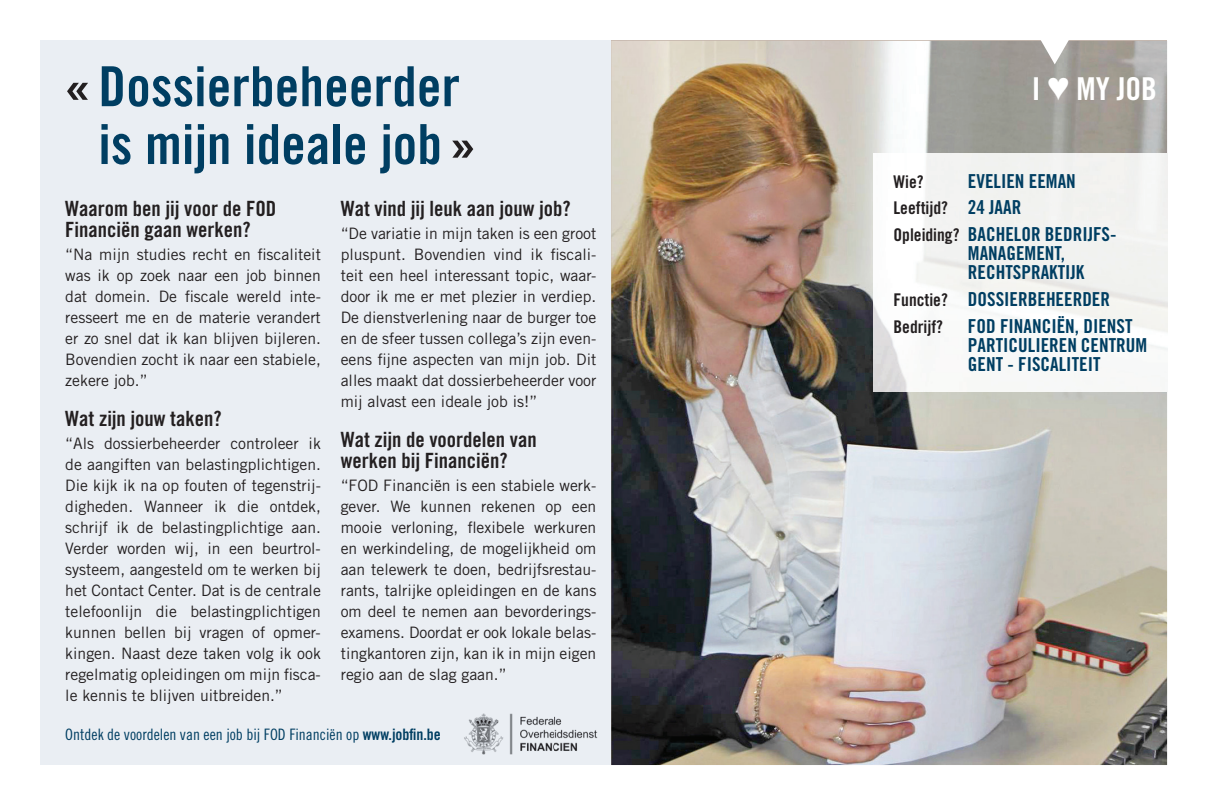
<style>
.page{position:relative;width:1212px;height:803px;background:#fff}
.page>*{position:absolute;margin:0;border:0;box-sizing:border-box;transform-origin:0 0}
.t1{font:55.3px "Trade Gothic LT Std Bd Cn 20";letter-spacing:.005em;color:#003e62}
.t2{font:31.5px "Trade Gothic LT Std Bd Cn 20";color:#fff}
.t3{font:21px/21px "Trade Gothic LT Std Bd Cn 20";color:#231f20}
.t4{font:19.25px/19.2px "Trade Gothic LT Std Bd Cn 20";color:#003e62}
.t5{font:17.5px "Trade Gothic LT Std Bd Cn 20";color:#231f20}
.t6{font:15.75px/21px "Trade Gothic LT Std";color:#231f20;text-align:justify}
.t7{font:15.75px "Trade Gothic LT Std Cn 18";color:#003e62}
.s1{color:#231f20}
.s2{font-size:19.25px;color:#003e62}
.s3{font-size:17.5px;color:#231f20}
.s4{font-family:"Trade Gothic LT Std Bd Cn 20"}
</style>
<div class="page">
<div style="left:40px;top:41px;width:1127px;height:724px;background:#eaeef3"></div>
<img style="left:611px;top:41px;width:556px;height:724px">
<svg style="left:1040px;top:40px;width:29px;height:24px"></svg>
<img style="left:873px;top:154px;width:294px;height:237px">
<img style="left:464px;top:713px;width:134px;height:42px">
<h1 class="t1" style="left:64px;top:53px;width:398px"><span class="s1">«</span> Dossierbeheerder</h1>
<h2 class="t2" style="left:1031px;top:70px;width:127px">I ♥ MY JOB</h2>
<h1 class="t1" style="left:98px;top:111px;width:380px">is mijn ideale job<span class="s1">»</span></h1>
<h3 class="t3" style="left:65px;top:198px;width:213px">Waarom ben jij voor de FOD<br>Financiën gaan werken?</h3>
<p class="t6" style="left:65px;top:244px;width:257px">“Na mijn studies recht en fiscaliteit was ik op zoek naar een job binnen dat domein. De fiscale wereld inte&shy;resseert me en de materie verandert er zo snel dat ik kan blijven bijleren.<br>Bovendien zocht ik naar een stabiele, zekere job.”</p>
<h3 class="t3" style="left:65px;top:408px;width:158px">Wat zijn jouw taken?</h3>
<p class="t6" style="left:65px;top:433px;width:257px">“Als dossierbeheerder controleer ik de aangiften van belastingplichtigen.<br>Die kijk ik na op fouten of tegenstrij&shy;digheden. Wanneer ik die ontdek, schrijf ik de belastingplichtige aan.<br>Verder worden wij, in een beurtrol&shy;systeem, aangesteld om te werken bij het Contact Center. Dat is de centrale telefoonlijn die belastingplichtigen kunnen bellen bij vragen of opmer&shy;kingen. Naast deze taken volg ik ook regelmatig opleidingen om mijn fisca&shy;le kennis te blijven uitbreiden.”</p>
<p class="t5" style="left:893px;top:171px;width:32px">Wie?</p>
<p class="t4" style="left:967px;top:171px;width:109px">EVELIEN EEMAN</p>
<p class="t5" style="left:893px;top:197px;width:129px">Leeftijd? <span class="s2">24 JAAR</span></p>
<p class="t4" style="left:967px;top:224px;width:150px;text-indent:-74px"><span class="s3">Opleiding?</span> BACHELOR BEDRIJFS-<br>MANAGEMENT,<br>RECHTSPRAKTIJK</p>
<p class="t4" style="left:893px;top:289px;width:218px"><span class="s3">Functie?</span> DOSSIERBEHEERDER</p>
<p class="t5" style="left:893px;top:316px;width:51px">Bedrijf?</p>
<p class="t4" style="left:967px;top:316px;width:181px">FOD FINANCIËN, DIENST<br>PARTICULIEREN CENTRUM<br>GENT - FISCALITEIT</p>
<h3 class="t3" style="left:341px;top:198px;width:231px">Wat vind jij leuk aan jouw job?</h3>
<p class="t6" style="left:341px;top:223px;width:257px">“De variatie in mijn taken is een groot pluspunt. Bovendien vind ik fiscali&shy;teit een heel interessant topic, waar&shy;door ik me er met plezier in verdiep.<br>De dienstverlening naar de burger toe en de sfeer tussen collega’s zijn even&shy;eens fijne aspecten van mijn job. Dit alles maakt dat dossierbeheerder voor mij alvast een ideale job is!”</p>
<h3 class="t3" style="left:341px;top:429px;width:197px">Wat zijn de voordelen van werken bij Financiën?</h3>
<p class="t6" style="left:341px;top:475px;width:257px">“FOD Financiën is een stabiele werk&shy;gever. We kunnen rekenen op een mooie verloning, flexibele werkuren en werkindeling, de mogelijkheid om aan telewerk te doen, bedrijfsrestau&shy;rants, talrijke opleidingen en de kans om deel te nemen aan bevorderings&shy;examens. Doordat er ook lokale belas&shy;tingkantoren zijn, kan ik in mijn eigen regio aan de slag gaan.”</p>
<p class="t7" style="left:65px;top:725px;width:377px">Ontdek de voordelen van een job bij FOD Financiën op <span class="s4">www.jobfin.be</span></p>
</div>
